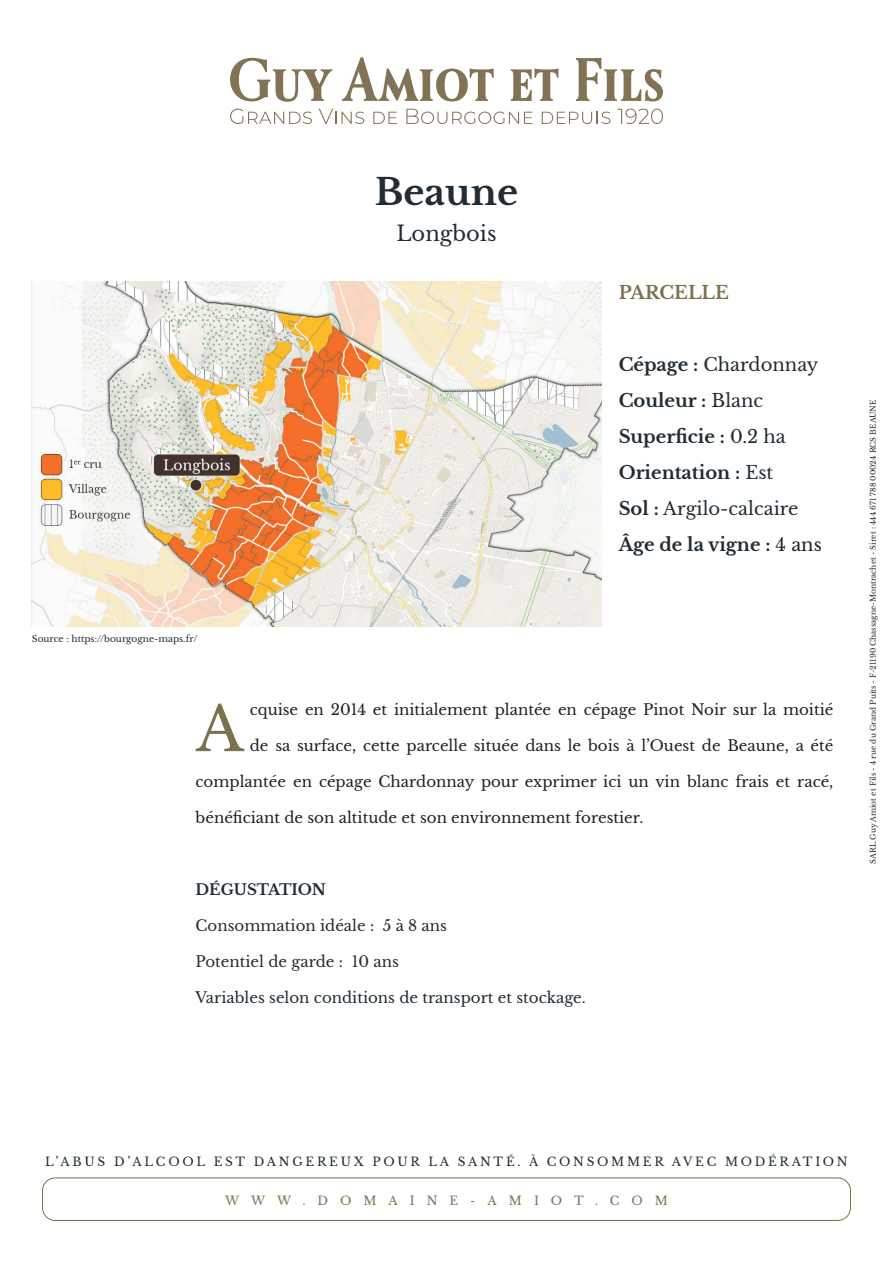
<style>
.page{position:relative;width:893px;height:1263px;background:#fff}
.page>*{position:absolute;margin:0;border:0;box-sizing:border-box;transform-origin:0 0}
.t1{font:61.8px "Libre Baskerville";color:#7d704f}
.t2{font:700 36px "Libre Baskerville";color:#212c34}
.t3{font:21px "Libre Baskerville";color:#212c34}
.t4{font:700 18px/36px "Libre Baskerville";color:#212c34}
.t5{font:700 18px "Libre Baskerville";color:#7d704f}
.t6{font:15px "Libre Baskerville";color:#231f20}
.t7{font:15px "Libre Baskerville";color:#212c34}
.t8{font:700 15px "Libre Baskerville";letter-spacing:-.01em;color:#212c34}
.t9{font:12px "Libre Baskerville";letter-spacing:.23em;color:#212c34}
.t10{font:12px "Libre Baskerville";letter-spacing:1em;color:#7d704f}
.t11{font:9px "Libre Baskerville";color:#212c34}
.t12{font:7.5px "Libre Baskerville";color:#212c34}
.s1{font-weight:400}
.s2{font-weight:400;color:#231f20}
</style>
<div class="page">
<svg style="left:511px;top:68px;width:48px;height:33px"></svg>
<svg style="left:230px;top:58px;width:102px;height:44px"></svg>
<svg style="left:342px;top:57px;width:152px;height:45px"></svg>
<svg style="left:576px;top:58px;width:87px;height:43px"></svg>
<svg style="left:230px;top:109px;width:82px;height:15px"></svg>
<svg style="left:319px;top:109px;width:45px;height:15px"></svg>
<svg style="left:373px;top:112px;width:24px;height:12px"></svg>
<svg style="left:406px;top:109px;width:127px;height:15px"></svg>
<svg style="left:542px;top:112px;width:68px;height:12px"></svg>
<svg style="left:617px;top:109px;width:46px;height:15px"></svg>
<img style="left:32px;top:282px;width:570px;height:344px">
<div style="left:42px;top:1177px;width:809px;height:44px;border:1px solid #7d704f;border-radius:13px"></div>
<p class="t11" style="left:32px;top:634px;width:167px">Source : https://bourgogne-maps.fr/</p>
<h2 class="t2" style="left:375px;top:170px;width:145px">Beaune</h2>
<h3 class="t3" style="left:396px;top:221px;width:102px">Longbois</h3>
<p class="t5" style="left:619px;top:282px;width:112px">PARCELLE</p>
<p class="t4" style="left:619px;top:347px;width:205px">Cépage : <span class="s1">Chardonnay<br></span>Couleur : <span class="s1">Blanc<br></span>Superficie : <span class="s1">0.2 ha<br></span>Orientation : <span class="s1">Est<br></span>Sol : <span class="s1">Argilo-calcaire<br></span>Âge de la vigne : <span class="s2">4 ans</span></p>
<h1 class="t1" style="left:196px;top:691px;width:49px">A</h1>
<p class="t6" style="left:250px;top:701px;width:585px">cquise en 2014 et initialement plantée en cépage Pinot Noir sur la moitié</p>
<p class="t6" style="left:250px;top:737px;width:585px">de sa surface, cette parcelle située dans le bois à l’Ouest de Beaune, a été</p>
<p class="t6" style="left:196px;top:773px;width:639px">complantée en cépage Chardonnay pour exprimer ici un vin blanc frais et racé,</p>
<p class="t6" style="left:196px;top:809px;width:449px">bénéficiant de son altitude et son environnement forestier.</p>
<p class="t8" style="left:196px;top:881px;width:132px">DÉGUSTATION</p>
<p class="t7" style="left:196px;top:917px;width:253px">Consommation idéale : 5 à 8 ans</p>
<p class="t7" style="left:196px;top:953px;width:205px">Potentiel de garde : 10 ans</p>
<p class="t7" style="left:196px;top:989px;width:392px">Variables selon conditions de transport et stockage.</p>
<p class="t12" style="left:868px;top:864px;width:466px;rotate:-90deg">SARL Guy Amiot et Fils - 4 rue du Grand Puits - F-21190 Chassagne-Montrachet - Siret : 444 671 788 00024 RCS BEAUNE</p>
<p class="t9" style="left:45px;top:1154px;width:804px">L’ABUS D’ALCOOL EST DANGEREUX POUR LA SANTÉ. À CONSOMMER AVEC MODÉRATION</p>
<p class="t10" style="left:225px;top:1193px;width:444px">WWW.DOMAINE-AMIOT.COM</p>
</div>
